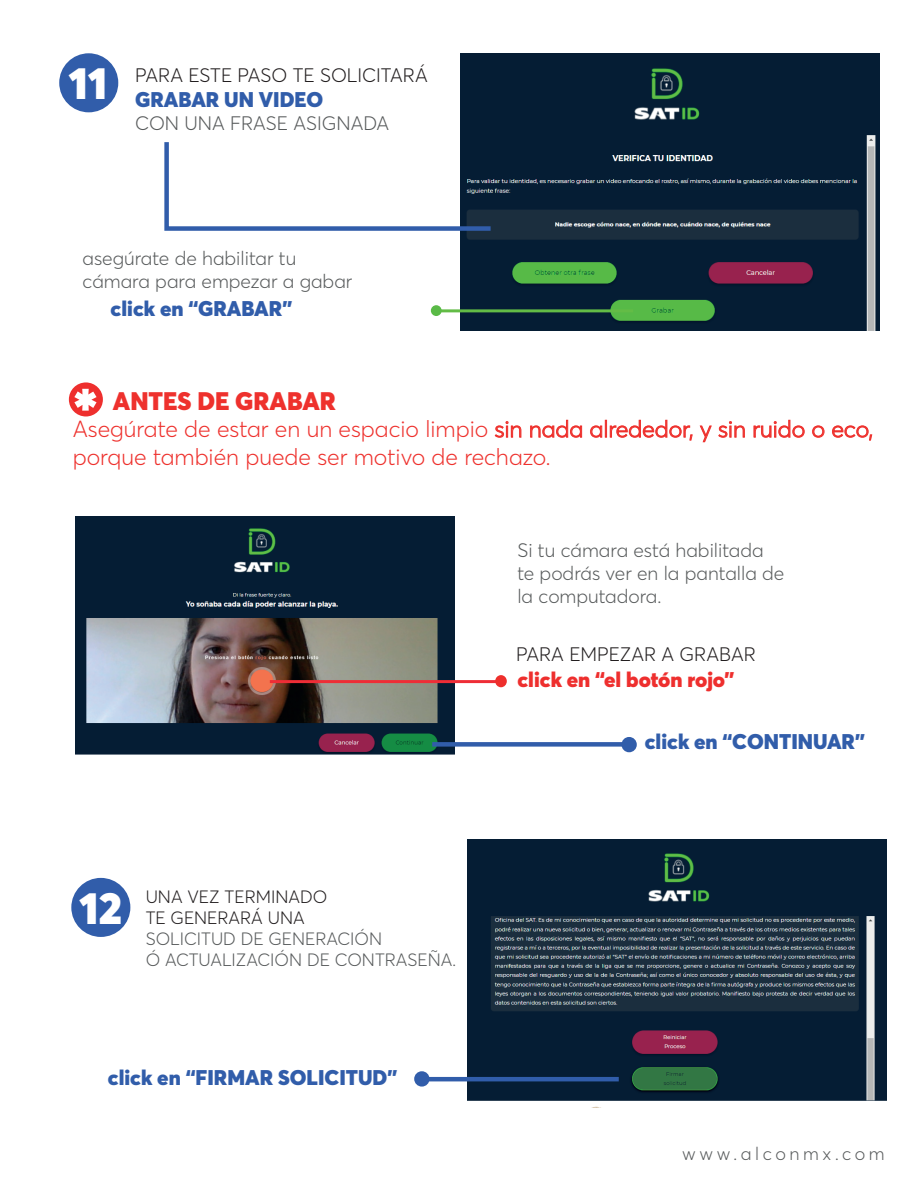
<style>
.page{position:relative;width:918px;height:1188px;background:#fff}
.page>*{position:absolute;margin:0;border:0;box-sizing:border-box;transform-origin:0 0}
.t1{font:900 65.1px "Averta";color:#fff}
.t2{font:900 44.7px "Averta";color:#fff}
.t3{font:900 25.05px "Averta";color:#ee312d}
.t4{font:300 23.1px/27.6px "Averta";color:#ee312d}
.t5{font:900 21px "Averta";color:#315daa}
.t6{font:900 21px "Averta";color:#ee2f2e}
.t7{font:300 19.35px/23.1px "Averta";color:#575a5b}
.t8{font:300 19.35px "Averta";color:#231f20}
.t9{font:300 18px "Averta";letter-spacing:.2em;color:#575a5b}
.t10{font:300 17.7px/21.1px "Averta";color:#575a5b}
.t11{font:300 17.7px/21.1px "Averta";color:#231f20}
</style>
<div class="page">
<img style="left:460px;top:53px;width:419px;height:277px">
<div style="left:59px;top:53px;width:59px;height:59px;background:#315daa;border-radius:50%"></div>
<svg style="left:164px;top:138px;width:331px;height:95px"></svg>
<hr style="left:438px;top:309px;width:195px;height:3px;background:#63bc46">
<div style="left:431px;top:305px;width:11px;height:11px;background:#5aba47;border-radius:50%"></div>
<img style="left:76px;top:517px;width:379px;height:238px">
<hr style="left:270px;top:680px;width:229px;height:3px;background:#ee2d36">
<div style="left:495px;top:675px;width:12px;height:12px;background:#ee2f2c;border-radius:50%"></div>
<div style="left:432px;top:742px;width:195px;height:5px;background:#315daa"></div>
<div style="left:624px;top:739px;width:11px;height:11px;background:#315daa;border-radius:50%"></div>
<div style="left:621px;top:737px;width:16px;height:15px;border:4px solid #315daa;border-radius:50%"></div>
<div style="left:71px;top:878px;width:59px;height:59px;background:#315daa;border-radius:50%"></div>
<img style="left:467px;top:839px;width:420px;height:268px">
<hr style="left:424px;top:1077px;width:195px;height:4px;background:#315daa">
<div style="left:416px;top:1074px;width:11px;height:10px;background:#315daa;border-radius:50%"></div>
<div style="left:414px;top:1071px;width:16px;height:16px;border:4px solid #315daa;border-radius:50%"></div>
<svg style="left:494px;top:421px;width:28px;height:17px"></svg>
<svg style="left:530px;top:420px;width:52px;height:18px"></svg>
<svg style="left:590px;top:420px;width:103px;height:21px"></svg>
<svg style="left:699px;top:425px;width:13px;height:18px"></svg>
<svg style="left:718px;top:421px;width:27px;height:17px"></svg>
<svg style="left:753px;top:420px;width:52px;height:18px"></svg>
<svg style="left:812px;top:425px;width:13px;height:13px"></svg>
<svg style="left:832px;top:425px;width:41px;height:16px"></svg>
<div style="left:69px;top:382px;width:34px;height:34px;background:#ee2f2e;border-radius:50%"></div>
<h2 class="t2" style="left:69px;top:52px;width:40px">11</h2>
<p class="t8" style="left:135px;top:61px;width:294px">PARA ESTE PASO TE SOLICITARÁ</p>
<p class="t5" style="left:135px;top:84px;width:189px">GRABAR UN VIDEO</p>
<p class="t7" style="left:135px;top:111px;width:256px">CON UNA FRASE ASIGNADA</p>
<p class="t7" style="left:83px;top:246px;width:271px">asegúrate de habilitar tu cámara para empezar a gabar</p>
<p class="t5" style="left:111px;top:293px;width:183px">click en “GRABAR”</p>
<h1 class="t1" style="left:73px;top:366px;width:26px">*</h1>
<p class="t3" style="left:113px;top:383px;width:224px">ANTES DE GRABAR</p>
<p class="t4" style="left:73px;top:414px;width:802px">Asegúrate de estar en un espacio limpio sin nada alrededor, y sin ruido o eco, porque también puede ser motivo de rechazo.</p>
<p class="t7" style="left:517px;top:538px;width:269px">Si tu cámara está habilitada te podrás ver en la pantalla de la computadora.</p>
<p class="t8" style="left:516px;top:641px;width:241px">PARA EMPEZAR A GRABAR</p>
<p class="t6" style="left:517px;top:665px;width:219px">click en “el botón rojo”</p>
<h2 class="t2" style="left:80px;top:876px;width:44px">12</h2>
<p class="t11" style="left:146px;top:885px;width:183px">UNA VEZ TERMINADO<br>TE GENERARÁ UNA</p>
<p class="t10" style="left:146px;top:927px;width:312px">SOLICITUD DE GENERACIÓN<br>Ó ACTUALIZACIÓN DE CONTRASEÑA.</p>
<p class="t5" style="left:108px;top:1063px;width:291px">click en “FIRMAR SOLICITUD”</p>
<p class="t5" style="left:645px;top:727px;width:222px">click en “CONTINUAR”</p>
<p class="t9" style="left:682px;top:1141px;width:204px">www.alconmx.com</p>
</div>
